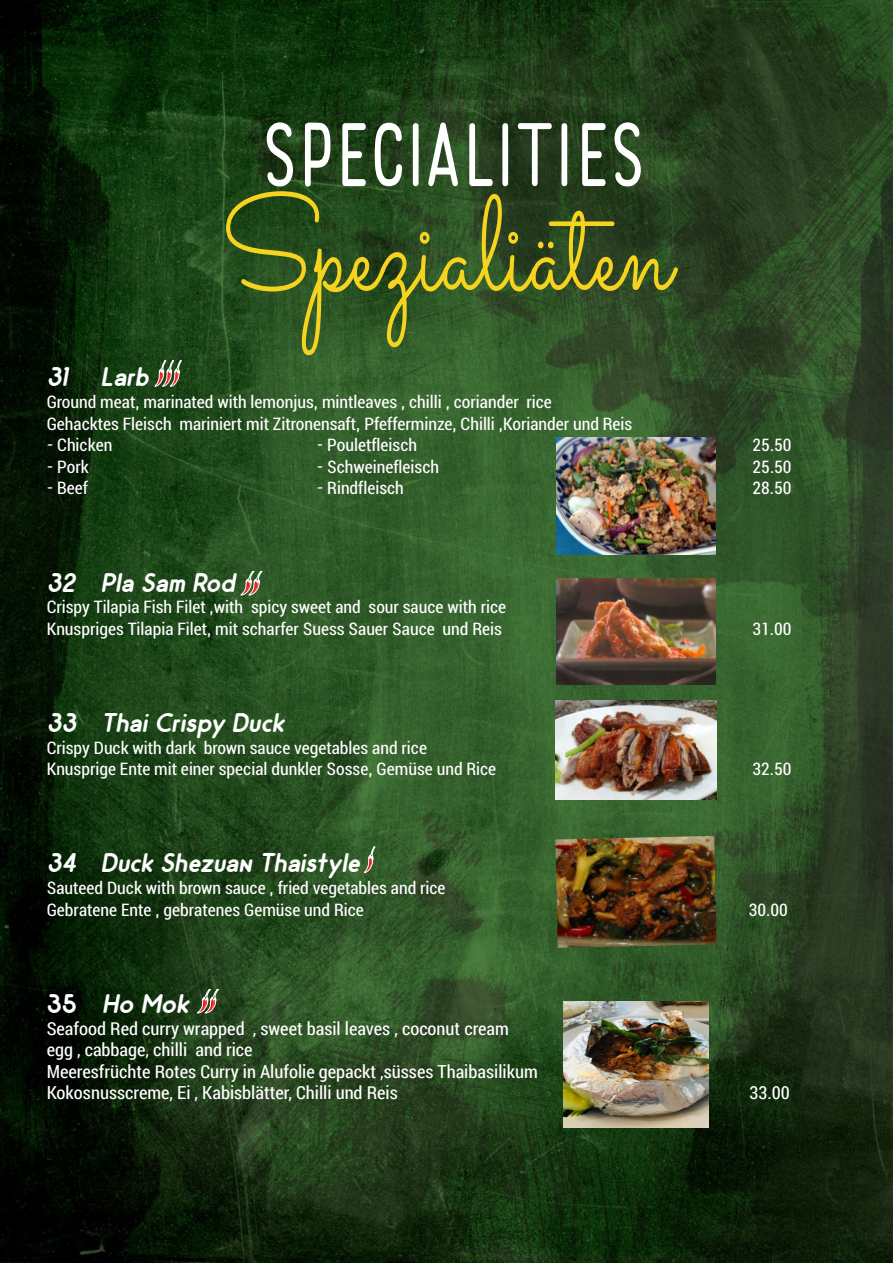
<style>
.page{position:relative;width:893px;height:1263px;background:#fff}
.page>*{position:absolute;margin:0;border:0;box-sizing:border-box;transform-origin:0 0}
.t1{font:133.5px "Sacramento";color:#f6d31e;scale:.83 1}
.t2{font:90px "Rolade Free";color:#fff;scale:.83 1}
.t3{font:italic 700 27px "Odin Rounded";color:#fff}
.t4{font:condensed 18px/21.6px "Roboto";color:#fff}
.t5{font:18px/21.6px "Roboto Condensed";color:#fff}
.t6{font:18px "Century Gothic";color:#231f20}
.s1{font-family:"Odin";font-style:normal}
</style>
<div class="page">
<img style="left:0;top:0;width:892px;height:1263px">
<svg style="left:153px;top:360px;width:29px;height:28px"></svg>
<svg style="left:241px;top:571px;width:21px;height:24px"></svg>
<svg style="left:363px;top:846px;width:12px;height:28px"></svg>
<img style="left:557px;top:438px;width:158px;height:116px">
<img style="left:557px;top:578px;width:158px;height:107px">
<img style="left:555px;top:701px;width:162px;height:98px">
<img style="left:555px;top:836px;width:162px;height:112px">
<img style="left:563px;top:1001px;width:145px;height:126px">
<svg style="left:197px;top:989px;width:22px;height:24px"></svg>
<h2 class="t2" style="left:262px;top:102px;width:463px">SPECIALITIES</h2>
<h1 class="t1" style="left:221px;top:191px;width:545px">Speziali‰ten</h1>
<h3 class="t3" style="left:47px;top:367px;width:104px">31 Larb</h3>
<p class="t4" style="left:47px;top:392px;width:587px">Ground meat, marinated with lemonjus, mintleaves , chilli , coriander rice<br>Gehacktes Fleisch mariniert mit Zitronensaft, Pfefferminze, Chilli ,Koriander und Reis</p>
<p class="t4" style="left:47px;top:436px;width:67px">- Chicken</p>
<p class="t4" style="left:317px;top:436px;width:102px">- Pouletfleisch</p>
<p class="t4" style="left:753px;top:436px;width:41px">25.50</p>
<p class="t4" style="left:47px;top:457px;width:44px">- Pork</p>
<p class="t4" style="left:317px;top:457px;width:124px">- Schweinefleisch</p>
<p class="t4" style="left:753px;top:457px;width:41px">25.50</p>
<p class="t4" style="left:47px;top:479px;width:43px">- Beef</p>
<p class="t4" style="left:317px;top:479px;width:89px">- Rindfleisch</p>
<p class="t4" style="left:753px;top:479px;width:41px">28.50</p>
<h3 class="t3" style="left:47px;top:573px;width:190px">32 Pla Sam Rod</h3>
<p class="t4" style="left:47px;top:598px;width:461px">Crispy Tilapia Fish Filet ,with spicy sweet and sour sauce with rice<br>Knuspriges Tilapia Filet, mit scharfer Suess Sauer Sauce und Reis</p>
<h3 class="t3" style="left:47px;top:713px;width:239px">33 Thai Crispy Duck</h3>
<p class="t4" style="left:47px;top:738px;width:451px">Crispy Duck with dark brown sauce vegetables and rice<br>Knusprige Ente mit einer special dunkler Sosse, Gem¸se und Rice</p>
<h3 class="t3" style="left:47px;top:853px;width:315px">34 Duck Shezuan Thaistyle</h3>
<p class="t4" style="left:47px;top:878px;width:400px">Sauteed Duck with brown sauce , fried vegetables and rice<br>Gebratene Ente , gebratenes Gem¸se und Rice</p>
<h3 class="t3" style="left:47px;top:994px;width:144px"><span class="s1">35</span> Ho Mok</h3>
<p class="t5" style="left:47px;top:1019px;width:493px">Seafood Red curry wrapped , sweet basil leaves , coconut cream egg , cabbage, chilli and rice<br>Meeresfr¸chte Rotes Curry in Alufolie gepackt ,s¸sses Thaibasilikum Kokosnusscreme, Ei , Kabisbl‰tter, Chilli und Reis</p>
<p class="t6" style="left:47px;top:1147px;width:8px">-</p>
<p class="t4" style="left:753px;top:619px;width:40px">31.00</p>
<p class="t4" style="left:753px;top:760px;width:41px">32.50</p>
<p class="t4" style="left:749px;top:900px;width:41px">30.00</p>
<p class="t5" style="left:749px;top:1083px;width:42px">33.00</p>
</div>
